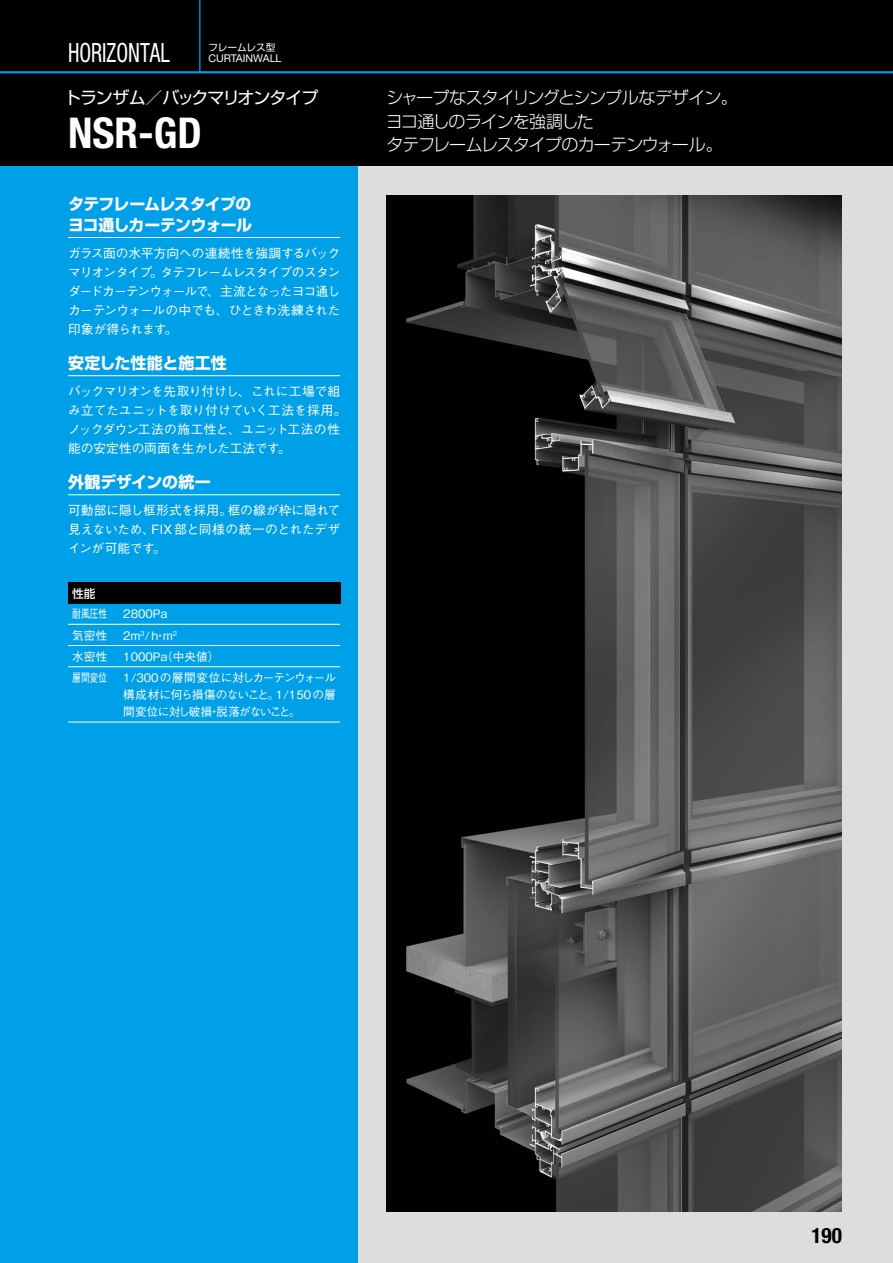
<style>
.page{position:relative;width:893px;height:1263px;background:#dcdddd}
.page>*{position:absolute;margin:0;border:0;box-sizing:border-box;transform-origin:0 0}
.t1{font:700 condensed 42.45px "Helvetica Neue";color:#fff}
.t2{font:condensed 26.55px "Helvetica Neue";color:#fff;scale:.8 1}
.t3{font:700 condensed 21.3px "Helvetica Neue";color:#000}
.t4{font:300 16.95px/23.4px "Shin Go Pro";letter-spacing:-.065em;color:#fff}
.t5{font:16.95px "Shin Go Pro";letter-spacing:-.07em;color:#fff}
.t6{font:700 15.9px/21.3px "Shin Go Pro";letter-spacing:-.035em;color:#fff}
.t7{font:700 15.9px "Shin Go Pro";letter-spacing:.005em;color:#fff}
.t8{font:700 15.9px "Shin Go Pro";letter-spacing:-.01em;color:#fff}
.t9{font:500 12.75px/19.2px "Gothic BBB Pro";letter-spacing:-.025em;color:#fff;text-align:justify}
.t10{font:500 11.7px/17px "Gothic BBB Pro";color:#fff;text-align:justify}
.t11{font:500 11.7px "Gothic BBB Pro";color:#fff;scale:.75 1}
.t12{font:500 11.7px "Shin Go Pro";color:#fff}
.t13{font:10.65px "Helvetica Neue";color:#fff}
.t14{font:9.6px "Shin Go Pro";color:#fff}
</style>
<div class="page">
<div style="left:0;top:0;width:357px;height:1263px;background:#00a0e9"></div>
<div style="left:0;top:0;width:893px;height:166px;background:#000"></div>
<hr style="left:0;top:71px;width:893px;height:2px;background:#00a0e9">
<hr style="left:199px;top:0;width:1px;height:73px;background:#00a0e9">
<img style="left:387px;top:196px;width:455px;height:1016px">
<div style="left:68px;top:583px;width:272px;height:21px;background:#000"></div>
<hr style="left:68px;top:624px;width:272px;height:1px;background:#fff">
<hr style="left:68px;top:645px;width:272px;height:1px;background:#fff">
<hr style="left:68px;top:666px;width:272px;height:1px;background:#fff">
<hr style="left:68px;top:722px;width:272px;height:1px;background:#fff">
<hr style="left:68px;top:237px;width:272px;height:1px;background:#fff">
<hr style="left:68px;top:375px;width:272px;height:1px;background:#fff">
<hr style="left:68px;top:494px;width:272px;height:1px;background:#fff">
<h2 class="t2" style="left:68px;top:37px;width:129px">HORIZONTAL</h2>
<p class="t14" style="left:208px;top:39px;width:68px">フレームレス型</p>
<p class="t13" style="left:208px;top:52px;width:75px">CURTAINWALL</p>
<h3 class="t5" style="left:64px;top:84px;width:256px">トランザム／バックマリオンタイプ</h3>
<h1 class="t1" style="left:68px;top:107px;width:135px">NSR-GD</h1>
<p class="t6" style="left:68px;top:191px;width:186px">タテフレームレスタイプのヨコ通しカーテンウォール</p>
<p class="t9" style="left:68px;top:242px;width:274px">ガラス面の水平方向への連続性を強調するバックマリオンタイプ。タテフレームレスタイプのスタンダードカーテンウォールで、主流となったヨコ通しカーテンウォールの中でも、ひときわ洗練された印象が得られます。</p>
<p class="t7" style="left:68px;top:350px;width:160px">安定した性能と施工性</p>
<p class="t9" style="left:68px;top:380px;width:280px;text-align:left">バックマリオンを先取り付けし、これに工場で組み立てたユニットを取り付けていく工法を採用。ノックダウン工法の施工性と、ユニット工法の性能の安定性の両面を生かした工法です。</p>
<p class="t8" style="left:68px;top:469px;width:144px">外観デザインの統一</p>
<p class="t9" style="left:68px;top:499px;width:274px">可動部に隠し框形式を採用。框の線が枠に隠れて見えないため、FIX 部と同様の統一のとれたデザインが可能です。</p>
<p class="t12" style="left:72px;top:584px;width:25px">性能</p>
<p class="t11" style="left:72px;top:605px;width:48px">耐風圧性</p>
<p class="t10" style="left:123px;top:604px;width:45px">2800Pa</p>
<p class="t10" style="left:72px;top:625px;width:37px">気密性</p>
<p class="t10" style="left:123px;top:625px;width:55px">2m<sup>3</sup>/ｈ・m<sup>2</sup></p>
<p class="t10" style="left:72px;top:647px;width:37px">水密性</p>
<p class="t10" style="left:123px;top:647px;width:98px">1000Pa（中央値）</p>
<p class="t11" style="left:72px;top:668px;width:48px">層間変位</p>
<p class="t10" style="left:123px;top:668px;width:214px">1/300の層間変位に対しカーテンウォール構成材に何ら損傷のないこと。1/150の層間変位に対し破損・脱落がないこと。</p>
<h3 class="t4" style="left:386px;top:84px;width:353px">シャープなスタイリングとシンプルなデザイン。ヨコ通しのラインを強調した<br>タテフレームレスタイプのカーテンウォール。</h3>
<h3 class="t3" style="left:811px;top:1222px;width:32px">190</h3>
</div>
